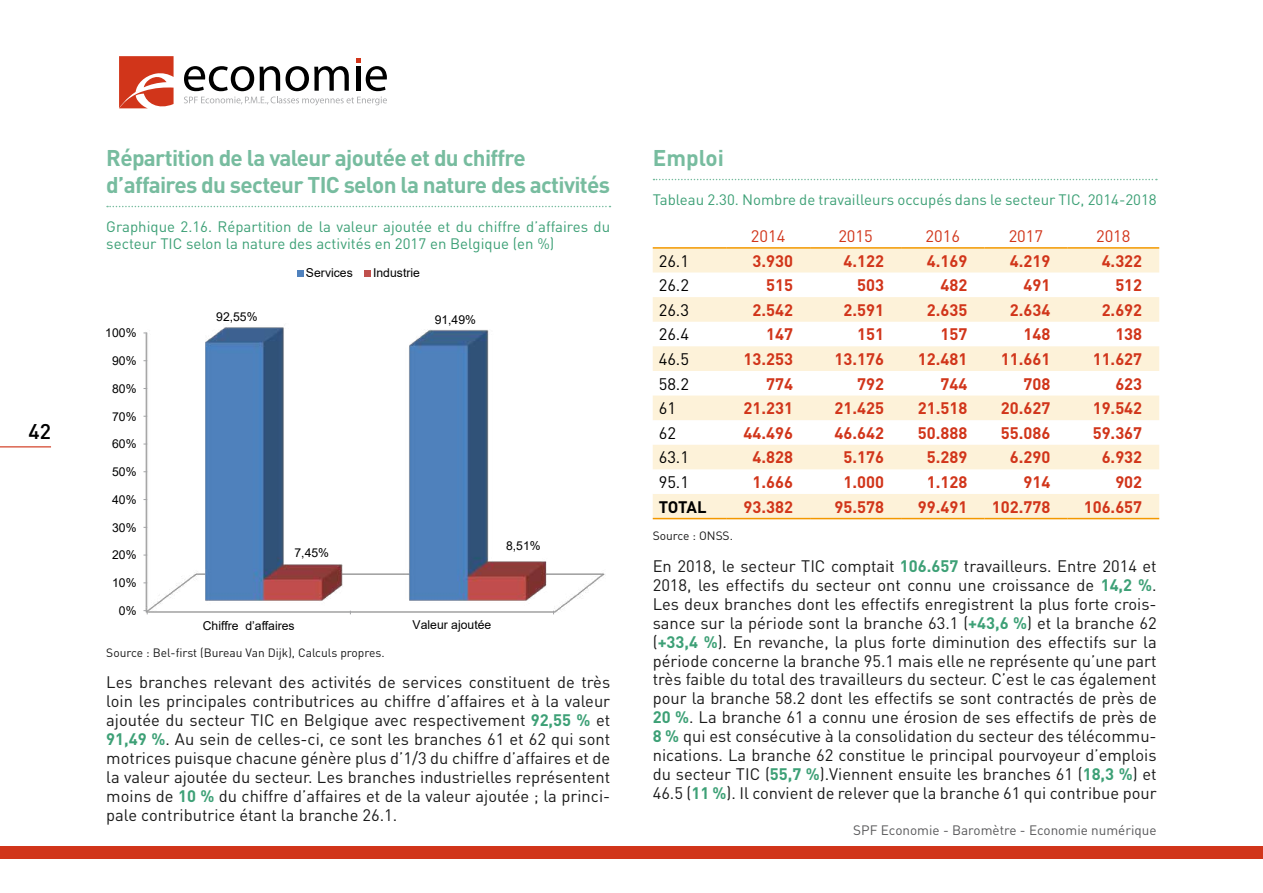
<style>
.page{position:relative;width:1263px;height:893px;background:#fff}
.page>*{position:absolute;margin:0;border:0;box-sizing:border-box;transform-origin:0 0}
.T2{font:700 22.5px/27px "DIN Pro";letter-spacing:-.03em;color:#77bc9f}
.t1{font:500 21px "DIN Pro";color:#000}
.t2{font:16.5px/18.9px "DIN Pro";color:#1a1a1a;text-align:justify}
.t3{font:700 16.5px "DIN Pro";color:#d1351a}
.t4{font:16.5px "DIN Pro";color:#000}
.t5{font:16.5px "DIN Pro";color:#d1351a}
.t6{font:700 16.5px "DIN Pro";letter-spacing:-.02em;color:#000}
.Titre_graphique{font:15px/17.2px "DIN Pro";color:#3da076}
.t7{font:13.5px "DIN Pro";color:#58585a}
.t8{font:12.15px "Arial";color:#000}
.bron{font:12px "DIN Pro";color:#1a1a1a}
.s1{font-weight:700;color:#3da076}
</style>
<div class="page">
<div style="left:0;top:846px;width:1263px;height:9px;background:#d1351a"></div>
<svg style="left:119px;top:56px;width:55px;height:53px"></svg>
<svg style="left:184px;top:58px;width:203px;height:47px"></svg>
<div style="left:0;top:850px;width:1263px;height:9px;background:#d1351a"></div>
<hr style="left:0;top:446px;width:51px;height:1px;background:#d1351a">
<svg style="left:107px;top:206px;width:503px;height:1px"></svg>
<img style="left:146px;top:327px;width:459px;height:285px">
<svg style="left:143px;top:610px;width:5px;height:4px"></svg>
<svg style="left:297px;top:270px;width:6px;height:6px"></svg>
<svg style="left:364px;top:270px;width:6px;height:6px"></svg>
<svg style="left:653px;top:179px;width:504px;height:1px"></svg>
<svg style="left:653px;top:249px;width:506px;height:269px;fill:#fdf2d9"></svg>
<hr style="left:653px;top:247px;width:73px;height:2px;background:#f39800">
<hr style="left:726px;top:247px;width:84px;height:2px;background:#f39800">
<hr style="left:810px;top:247px;width:91px;height:2px;background:#f39800">
<hr style="left:901px;top:247px;width:83px;height:2px;background:#f39800">
<hr style="left:984px;top:247px;width:83px;height:2px;background:#f39800">
<hr style="left:1067px;top:247px;width:92px;height:2px;background:#f39800">
<hr style="left:653px;top:518px;width:73px;height:1px;background:#f39800">
<hr style="left:726px;top:518px;width:84px;height:1px;background:#f39800">
<hr style="left:810px;top:518px;width:91px;height:1px;background:#f39800">
<hr style="left:901px;top:518px;width:83px;height:1px;background:#f39800">
<hr style="left:984px;top:518px;width:83px;height:1px;background:#f39800">
<hr style="left:1067px;top:518px;width:92px;height:1px;background:#f39800">
<p class="t1" style="left:29px;top:417px;width:24px">42</p>
<p class="T2" style="left:106px;top:143px;width:505px">Répartition de la valeur ajoutée et du chiffre d’affaires du secteur TIC selon la nature des activités</p>
<p class="Titre_graphique" style="left:106px;top:217px;width:505px">Graphique 2.16. Répartition de la valeur ajoutée et du chiffre d’affaires du secteur TIC selon la nature des activités en 2017 en Belgique (en %)</p>
<p class="t8" style="left:306px;top:265px;width:48px">Services</p>
<p class="t8" style="left:373px;top:265px;width:48px">Industrie</p>
<p class="t8" style="left:105px;top:325px;width:33px">100%</p>
<p class="t8" style="left:112px;top:352px;width:26px">90%</p>
<p class="t8" style="left:112px;top:380px;width:26px">80%</p>
<p class="t8" style="left:112px;top:408px;width:26px">70%</p>
<p class="t8" style="left:112px;top:436px;width:26px">60%</p>
<p class="t8" style="left:112px;top:463px;width:26px">50%</p>
<p class="t8" style="left:112px;top:491px;width:26px">40%</p>
<p class="t8" style="left:112px;top:519px;width:26px">30%</p>
<p class="t8" style="left:112px;top:547px;width:26px">20%</p>
<p class="t8" style="left:112px;top:574px;width:26px">10%</p>
<p class="t8" style="left:119px;top:602px;width:19px">0%</p>
<p class="t8" style="left:216px;top:308px;width:43px">92,55%</p>
<p class="t8" style="left:435px;top:311px;width:43px">91,49%</p>
<p class="t8" style="left:294px;top:544px;width:36px">7,45%</p>
<p class="t8" style="left:506px;top:537px;width:36px">8,51%</p>
<p class="t8" style="left:203px;top:617px;width:93px">Chiffre d’affaires</p>
<p class="t8" style="left:412px;top:616px;width:80px">Valeur ajoutée</p>
<p class="bron" style="left:106px;top:644px;width:280px">Source : Bel-first (Bureau Van Dijk), Calculs propres.</p>
<p class="t2" style="left:106px;top:672px;width:505px">Les branches relevant des activités de services constituent de très loin les principales contributrices au chiffre d’affaires et à la valeur ajoutée du secteur TIC en Belgique avec respectivement <span class="s1">92,55 %</span> et <span class="s1">91,49 %</span>. Au sein de celles-ci, ce sont les branches 61 et 62 qui sont motrices puisque chacune génère plus d’1/3 du chiffre d’affaires et de la valeur ajoutée du secteur. Les branches industrielles représentent moins de <span class="s1">10 %</span> du chiffre d’affaires et de la valeur ajoutée ; la princi&shy;pale contributrice étant la branche 26.1.</p>
<p class="T2" style="left:653px;top:143px;width:73px">Emploi</p>
<p class="Titre_graphique" style="left:653px;top:190px;width:505px">Tableau 2.30. Nombre de travailleurs occupés dans le secteur TIC, 2014-2018</p>
<p class="t5" style="left:751px;top:225px;width:36px">2014</p>
<p class="t5" style="left:838px;top:225px;width:36px">2015</p>
<p class="t5" style="left:925px;top:225px;width:36px">2016</p>
<p class="t5" style="left:1009px;top:225px;width:36px">2017</p>
<p class="t5" style="left:1096px;top:225px;width:36px">2018</p>
<p class="t4" style="left:659px;top:249px;width:32px">26.1</p>
<p class="t3" style="left:752px;top:249px;width:42px">3.930</p>
<p class="t3" style="left:843px;top:249px;width:42px">4.122</p>
<p class="t3" style="left:927px;top:249px;width:42px">4.169</p>
<p class="t3" style="left:1010px;top:249px;width:42px">4.219</p>
<p class="t3" style="left:1102px;top:249px;width:42px">4.322</p>
<p class="t4" style="left:659px;top:274px;width:32px">26.2</p>
<p class="t3" style="left:766px;top:274px;width:28px">515</p>
<p class="t3" style="left:857px;top:274px;width:28px">503</p>
<p class="t3" style="left:940px;top:274px;width:28px">482</p>
<p class="t3" style="left:1023px;top:274px;width:28px">491</p>
<p class="t3" style="left:1115px;top:274px;width:28px">512</p>
<p class="t4" style="left:659px;top:299px;width:32px">26.3</p>
<p class="t3" style="left:752px;top:299px;width:42px">2.542</p>
<p class="t3" style="left:843px;top:299px;width:42px">2.591</p>
<p class="t3" style="left:927px;top:299px;width:42px">2.635</p>
<p class="t3" style="left:1010px;top:299px;width:42px">2.634</p>
<p class="t3" style="left:1102px;top:299px;width:42px">2.692</p>
<p class="t4" style="left:659px;top:323px;width:32px">26.4</p>
<p class="t3" style="left:766px;top:323px;width:28px">147</p>
<p class="t3" style="left:857px;top:323px;width:28px">151</p>
<p class="t3" style="left:940px;top:323px;width:28px">157</p>
<p class="t3" style="left:1023px;top:323px;width:28px">148</p>
<p class="t3" style="left:1115px;top:323px;width:28px">138</p>
<p class="t4" style="left:659px;top:348px;width:32px">46.5</p>
<p class="t3" style="left:743px;top:348px;width:51px">13.253</p>
<p class="t3" style="left:834px;top:348px;width:51px">13.176</p>
<p class="t3" style="left:918px;top:348px;width:51px">12.481</p>
<p class="t3" style="left:1001px;top:348px;width:51px">11.661</p>
<p class="t3" style="left:1093px;top:348px;width:51px">11.627</p>
<p class="t4" style="left:659px;top:372px;width:32px">58.2</p>
<p class="t3" style="left:766px;top:372px;width:28px">774</p>
<p class="t3" style="left:857px;top:372px;width:28px">792</p>
<p class="t3" style="left:940px;top:372px;width:28px">744</p>
<p class="t3" style="left:1023px;top:372px;width:28px">708</p>
<p class="t3" style="left:1115px;top:372px;width:28px">623</p>
<p class="t4" style="left:659px;top:397px;width:19px">61</p>
<p class="t3" style="left:743px;top:397px;width:51px">21.231</p>
<p class="t3" style="left:834px;top:397px;width:51px">21.425</p>
<p class="t3" style="left:918px;top:397px;width:51px">21.518</p>
<p class="t3" style="left:1001px;top:397px;width:51px">20.627</p>
<p class="t3" style="left:1093px;top:397px;width:51px">19.542</p>
<p class="t4" style="left:659px;top:422px;width:19px">62</p>
<p class="t3" style="left:743px;top:422px;width:51px">44.496</p>
<p class="t3" style="left:834px;top:422px;width:51px">46.642</p>
<p class="t3" style="left:918px;top:422px;width:51px">50.888</p>
<p class="t3" style="left:1001px;top:422px;width:51px">55.086</p>
<p class="t3" style="left:1093px;top:422px;width:51px">59.367</p>
<p class="t4" style="left:659px;top:446px;width:32px">63.1</p>
<p class="t3" style="left:752px;top:446px;width:42px">4.828</p>
<p class="t3" style="left:843px;top:446px;width:42px">5.176</p>
<p class="t3" style="left:927px;top:446px;width:42px">5.289</p>
<p class="t3" style="left:1010px;top:446px;width:42px">6.290</p>
<p class="t3" style="left:1102px;top:446px;width:42px">6.932</p>
<p class="t4" style="left:659px;top:471px;width:32px">95.1</p>
<p class="t3" style="left:752px;top:471px;width:42px">1.666</p>
<p class="t3" style="left:843px;top:471px;width:42px">1.000</p>
<p class="t3" style="left:927px;top:471px;width:42px">1.128</p>
<p class="t3" style="left:1023px;top:471px;width:28px">914</p>
<p class="t3" style="left:1115px;top:471px;width:28px">902</p>
<p class="t6" style="left:659px;top:495px;width:49px">TOTAL</p>
<p class="t3" style="left:743px;top:495px;width:51px">93.382</p>
<p class="t3" style="left:834px;top:495px;width:51px">95.578</p>
<p class="t3" style="left:918px;top:495px;width:51px">99.491</p>
<p class="t3" style="left:992px;top:495px;width:60px">102.778</p>
<p class="t3" style="left:1084px;top:495px;width:60px">106.657</p>
<p class="bron" style="left:653px;top:527px;width:82px">Source : ONSS.</p>
<p class="t2" style="left:653px;top:555px;width:505px">En 2018, le secteur TIC comptait <span class="s1">106.657</span> travailleurs. Entre 2014 et 2018, les effectifs du secteur ont connu une croissance de <span class="s1">14,2 %</span>.<br>Les deux branches dont les effectifs enregistrent la plus forte crois&shy;sance sur la période sont la branche 63.1 (<span class="s1">+43,6 %</span>) et la branche 62 (<span class="s1">+33,4 %</span>). En revanche, la plus forte diminution des effectifs sur la période concerne la branche 95.1 mais elle ne représente qu’une part très faible du total des travailleurs du secteur. C’est le cas également pour la branche 58.2 dont les effectifs se sont contractés de près de <span class="s1">20 %</span>. La branche 61 a connu une érosion de ses effectifs de près de <span class="s1">8 %</span> qui est consécutive à la consolidation du secteur des télécommu&shy;nications. La branche 62 constitue le principal pourvoyeur d’emplois du secteur TIC (<span class="s1">55,7 %</span>).Viennent ensuite les branches 61 (<span class="s1">18,3 %</span>) et 46.5 (<span class="s1">11 %</span>). Il convient de relever que la branche 61 qui contribue pour</p>
<p class="t7" style="left:853px;top:821px;width:305px">SPF Economie - Baromètre - Economie numérique</p>
</div>
